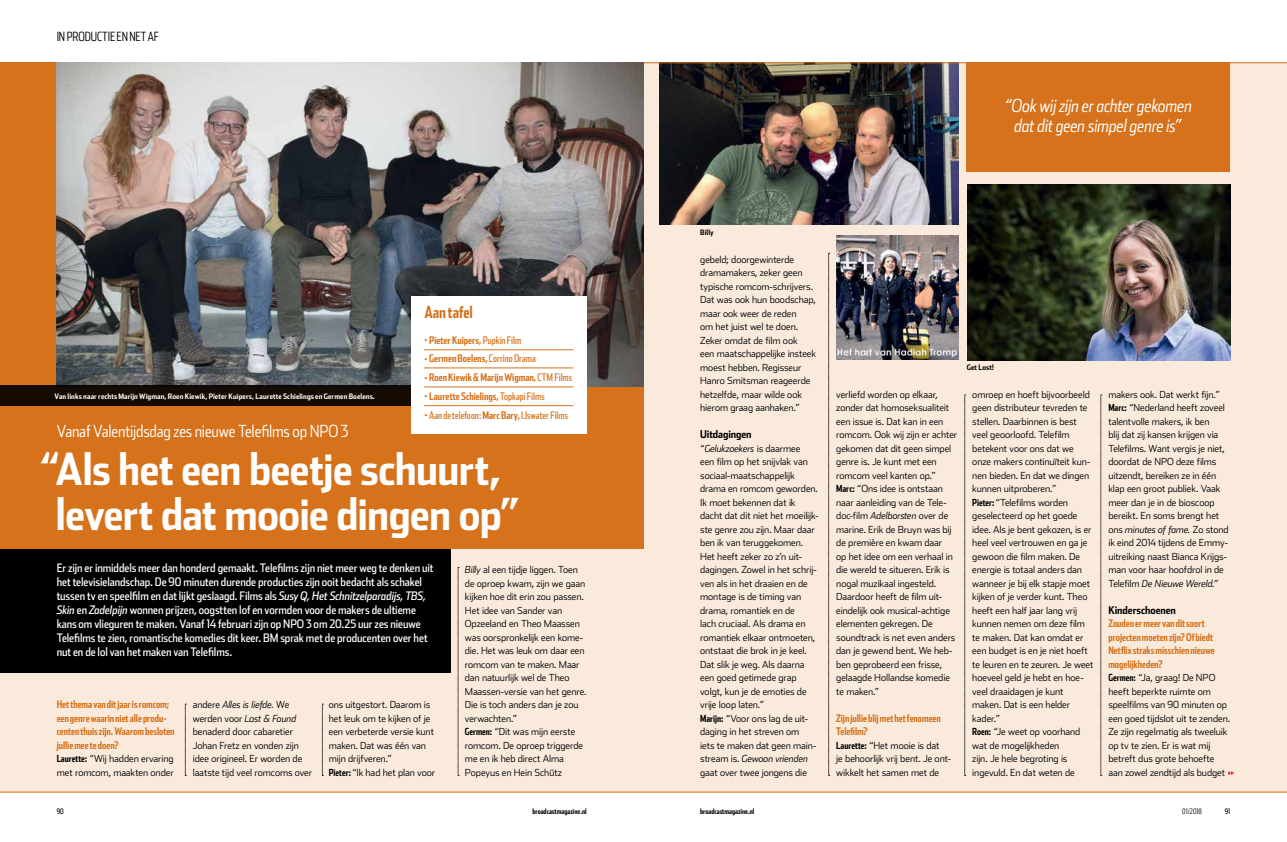
<style>
.page{position:relative;width:1287px;height:842px;background:#fff}
.page>*{position:absolute;margin:0;border:0;box-sizing:border-box;transform-origin:0 0}
.t1{font:700 44px/45px "Stainless Cond";letter-spacing:-.015em;color:#fff;text-align:center}
.t2{font:italic 300 18px/20px "Stainless Cond";letter-spacing:-.01em;color:#fff;text-align:center}
.t3{font:300 16.8px "Stainless Cond";letter-spacing:-.015em;color:#fff}
.t4{font:700 16.5px "Stainless Comp";color:#d6721b}
.t5{font:300 12.8px "Stainless Comp";letter-spacing:-.005em;color:#000}
.t6{font:11.8px/14px "Stainless Cond";letter-spacing:-.005em;color:#fff}
.t7{font:700 10.8px "Stainless Cond";letter-spacing:-.005em;color:#000}
.t8{font:700 10.5px/13.5px "Stainless Comp";color:#d6721b}
.t9{font:10.5px "Stainless Comp";letter-spacing:.005em;color:#d6721b}
.t10{font:300 9.8px/13.5px "Stainless";letter-spacing:-.01em;color:#000}
.t11{font:700 7.5px "Stainless Cond";letter-spacing:.01em;color:#fff}
.t12{font:700 7.5px "Stainless Comp";color:#000}
.t13{font:700 7.5px "Stainless Cond";letter-spacing:.015em;color:#000}
.t14{font:300 7.5px "Stainless Comp";color:#000}
.t15{font:7.5px "Stainless Comp";color:#000}
.s1{font-family:"Calibri";font-size:6px}
.s2{font-weight:400}
.s3{font-family:"Calibri";font-weight:700;font-size:6px}
.s4{font-weight:700}
.s5{font-style:italic}
.s6{font-family:"Stainless Comp";font-weight:700}
</style>
<div class="page">
<div style="left:0;top:62px;width:1287px;height:730px;background:#faeadc"></div>
<div style="left:967px;top:62px;width:263px;height:110px;background:#d6721b"></div>
<div style="left:0;top:547px;width:451px;height:126px;background:#000"></div>
<div style="left:0;top:62px;width:643px;height:487px;background:#d6721b"></div>
<img style="left:57px;top:62px;width:586px;height:324px">
<img style="left:659px;top:63px;width:299px;height:162px">
<img style="left:967px;top:185px;width:263px;height:176px">
<img style="left:836px;top:235px;width:122px;height:125px">
<div style="left:411px;top:296px;width:176px;height:138px;background:#fff"></div>
<div style="left:0;top:385px;width:411px;height:20px;background:#150b02"></div>
<hr style="left:424px;top:349px;width:149px;height:1px;background:#d6721b">
<hr style="left:424px;top:367px;width:149px;height:1px;background:#d6721b">
<hr style="left:424px;top:386px;width:149px;height:1px;background:#d6721b">
<hr style="left:424px;top:405px;width:149px;height:1px;background:#d6721b">
<hr style="left:0;top:791px;width:1287px;height:1px;background:#d6721b">
<hr style="left:643px;top:62px;width:644px;height:1px;background:#d6721b">
<svg style="left:1228px;top:771px;width:6px;height:4px"></svg>
<svg style="left:185px;top:704px;width:1px;height:72px"></svg>
<svg style="left:322px;top:704px;width:1px;height:72px"></svg>
<svg style="left:458px;top:567px;width:1px;height:209px"></svg>
<svg style="left:828px;top:253px;width:2px;height:523px"></svg>
<svg style="left:964px;top:395px;width:2px;height:381px"></svg>
<svg style="left:1101px;top:395px;width:1px;height:381px"></svg>
<h3 class="t5" style="left:57px;top:29px;width:104px">IN PRODUCTIE EN NET AF</h3>
<p class="t11" style="left:55px;top:391px;width:322px">Van links naar rechts Marijn Wigman, Roen Kiewik, Pieter Kuipers, Laurette Schielings en Germen Boelens.</p>
<h3 class="t4" style="left:424px;top:302px;width:50px">Aan tafel</h3>
<p class="t8" style="left:424px;top:333px;width:98px"><span class="s1">•</span> Pieter Kuipers, <span class="s2">Pupkin Film</span></p>
<p class="t8" style="left:424px;top:351px;width:113px"><span class="s1">•</span> Germen Boelens, <span class="s2">Corrino Drama</span></p>
<p class="t8" style="left:424px;top:370px;width:149px"><span class="s1">•</span> Roen Kiewik &amp; Marijn Wigman, <span class="s2">CTM Films</span></p>
<p class="t8" style="left:424px;top:389px;width:122px"><span class="s1">•</span> Laurette Schielings, <span class="s2">Topkapi Films</span></p>
<p class="t9" style="left:424px;top:408px;width:145px"><span class="s3">•</span> Aan de telefoon: <span class="s4">Marc Bary,</span> IJswater Films</p>
<h3 class="t3" style="left:57px;top:421px;width:293px">Vanaf Valentijdsdag zes nieuwe Telefilms op NPO 3</h3>
<h1 class="t1" style="left:39px;top:445px;width:483px">“Als het een beetje schuurt, levert dat mooie dingen op”</h1>
<p class="t6" style="left:57px;top:560px;width:378px">Er zijn er inmiddels meer dan honderd gemaakt. Telefilms zijn niet meer weg te denken uit het televisielandschap. De 90 minuten durende producties zijn ooit bedacht als schakel tussen tv en speelfilm en dat lijkt geslaagd. Films als <span class="s5">Susy Q, Het Schnitzelparadijs, TBS, Skin</span> en <span class="s5">Zadelpijn</span> wonnen prijzen, oogstten lof en vormden voor de makers de ultieme kans om vlieguren te maken. Vanaf 14 februari zijn op NPO 3 om 20.25 uur zes nieuwe Telefilms te zien, romantische komedies dit keer. BM sprak met de producenten over het nut en de lol van het maken van Telefilms.</p>
<p class="t10" style="left:465px;top:563px;width:123px"><span class="s5">Billy</span> al een tijdje liggen. Toen de oproep kwam, zijn we gaan kijken hoe dit erin zou passen.<br>Het idee van Sander van<br>Opzeeland en Theo Maassen was oorspronkelijk een kome&shy;die. Het was leuk om daar een romcom van te maken. Maar dan natuurlijk wel de Theo<br>Maassen-versie van het genre.<br>Die is toch anders dan je zou verwachten.”<br><span class="s6">Germen:</span> “Dit was mijn eerste romcom. De oproep triggerde me en ik heb direct Alma<br>Popeyus en Hein Schütz</p>
<p class="t8" style="left:57px;top:697px;width:119px">Het thema van dit jaar is romcom; een genre waarin niet alle produ&shy;centen thuis zijn. Waarom besloten jullie mee te doen?</p>
<p class="t10" style="left:57px;top:752px;width:119px"><span class="s6">Laurette:</span> “Wij hadden ervaring met romcom, maakten onder</p>
<p class="t10" style="left:193px;top:698px;width:121px">andere <span class="s5">Alles is liefde.</span> We werden voor <span class="s5">Lost &amp; Found </span>benaderd door cabaretier<br>Johan Fretz en vonden zijn idee origineel. Er worden de laatste tijd veel romcoms over</p>
<p class="t10" style="left:329px;top:698px;width:108px">ons uitgestort. Daarom is het leuk om te kijken of je een verbeterde versie kunt maken. Dat was één van mijn drijfveren.”<br><span class="s6">Pieter:</span> “Ik had het plan voor</p>
<h2 class="t2" style="left:1004px;top:96px;width:189px">“Ook wij zijn er achter gekomen dat dit geen simpel genre is”</h2>
<p class="t13" style="left:700px;top:228px;width:15px">Billy</p>
<p class="t10" style="left:700px;top:252px;width:117px">gebeld; doorgewinterde dramamakers, zeker geen typische romcom-schrijvers.<br>Dat was ook hun boodschap, maar ook weer de reden<br>om het juist wel te doen.<br>Zeker omdat de film ook<br>een maatschappelijke insteek moest hebben. Regisseur<br>Hanro Smitsman reageerde hetzelfde, maar wilde ook hierom graag aanhaken.”</p>
<p class="t7" style="left:700px;top:428px;width:53px">Uitdagingen</p>
<p class="t10" style="left:700px;top:441px;width:120px">“<span class="s5">Gelukzoekers</span> is daarmee<br>een film op het snijvlak van sociaal-maatschappelijk drama en romcom geworden.<br>Ik moet bekennen dat ik dacht dat dit niet het moeilijk&shy;ste genre zou zijn. Maar daar ben ik van teruggekomen.<br>Het heeft zeker zo z’n uit&shy;dagingen. Zowel in het schrij&shy;ven als in het draaien en de montage is de timing van drama, romantiek en de<br>lach cruciaal. Als drama en romantiek elkaar ontmoeten, ontstaat die brok in je keel.<br>Dat slik je weg. Als daarna een goed getimede grap volgt, kun je de emoties de vrije loop laten.”<br><span class="s6">Marijn:</span> “Voor ons lag de uit&shy;daging in het streven om<br>iets te maken dat geen main&shy;stream is. <span class="s5">Gewoon vrienden </span>gaat over twee jongens die</p>
<p class="t10" style="left:836px;top:387px;width:122px">verliefd worden op elkaar, zonder dat homoseksualiteit een issue is. Dat kan in een romcom. Ook wij zijn er achter gekomen dat dit geen simpel genre is. Je kunt met een romcom veel kanten op.”<br><span class="s6">Marc:</span> “Ons idee is ontstaan naar aanleiding van de Tele&shy;doc-film <span class="s5">Adelborsten</span> over de marine. Erik de Bruyn was bij de première en kwam daar<br>op het idee om een verhaal in die wereld te situeren. Erik is nogal muzikaal ingesteld.<br>Daardoor heeft de film uit&shy;eindelijk ook musical-achtige elementen gekregen. De soundtrack is net even anders dan je gewend bent. We heb&shy;ben geprobeerd een frisse, gelaagde Hollandse komedie te maken.”</p>
<p class="t8" style="left:836px;top:711px;width:106px">Zijn jullie blij met het fenomeen<br>Telefilm?</p>
<p class="t10" style="left:836px;top:738px;width:117px"><span class="s6">Laurette:</span> “Het mooie is dat<br>je behoorlijk vrij bent. Je ont&shy;wikkelt het samen met de</p>
<p class="t13" style="left:967px;top:363px;width:29px">Get Lost!</p>
<p class="t10" style="left:972px;top:387px;width:123px">omroep en hoeft bijvoorbeeld geen distributeur tevreden te stellen. Daarbinnen is best veel geoorloofd. Telefilm betekent voor ons dat we onze makers continuïteit kun&shy;nen bieden. En dat we dingen kunnen uitproberen.”<br><span class="s6">Pieter:</span> “Telefilms worden geselecteerd op het goede idee. Als je bent gekozen, is er heel veel vertrouwen en ga je gewoon die film maken. De energie is totaal anders dan wanneer je bij elk stapje moet kijken of je verder kunt. Theo heeft een half jaar lang vrij kunnen nemen om deze film te maken. Dat kan omdat er een budget is en je niet hoeft te leuren en te zeuren. Je weet hoeveel geld je hebt en hoe&shy;veel draaidagen je kunt maken. Dat is een helder kader.”<br><span class="s6">Roen:</span> “Je weet op voorhand wat de mogelijkheden<br>zijn. Je hele begroting is ingevuld. En dat weten de</p>
<p class="t10" style="left:1108px;top:387px;width:122px">makers ook. Dat werkt fijn.”<br><span class="s6">Marc:</span> “Nederland heeft zoveel talentvolle makers, ik ben<br>blij dat zij kansen krijgen via<br>Telefilms. Want vergis je niet, doordat de NPO deze films uitzendt, bereiken ze in één klap een groot publiek. Vaak meer dan je in de bioscoop bereikt. En soms brengt het ons <span class="s5">minutes of fame.</span> Zo stond ik eind 2014 tijdens de Emmy&shy;uitreiking naast Bianca Krijgs&shy;man voor haar hoofdrol in de<br>Telefilm <span class="s5">De Nieuwe Wereld.”</span></p>
<p class="t7" style="left:1108px;top:603px;width:69px">Kinderschoenen</p>
<p class="t8" style="left:1108px;top:616px;width:108px">Zouden er meer van dit soort projecten moeten zijn? Of biedt<br>Netflix straks misschien nieuwe mogelijkheden?</p>
<p class="t10" style="left:1108px;top:671px;width:123px"><span class="s6">Germen:</span> “Ja, graag! De NPO heeft beperkte ruimte om speelfilms van 90 minuten op een goed tijdslot uit te zenden.<br>Ze zijn regelmatig als tweeluik op tv te zien. Er is wat mij betreft dus grote behoefte aan zowel zendtijd als budget</p>
<p class="t15" style="left:57px;top:807px;width:8px">90</p>
<p class="t12" style="left:532px;top:807px;width:56px">broadcastmagazine.nl</p>
<p class="t12" style="left:700px;top:807px;width:56px">broadcastmagazine.nl</p>
<p class="t14" style="left:1182px;top:807px;width:21px">01/2018</p>
<p class="t15" style="left:1225px;top:807px;width:7px">91</p>
</div>
